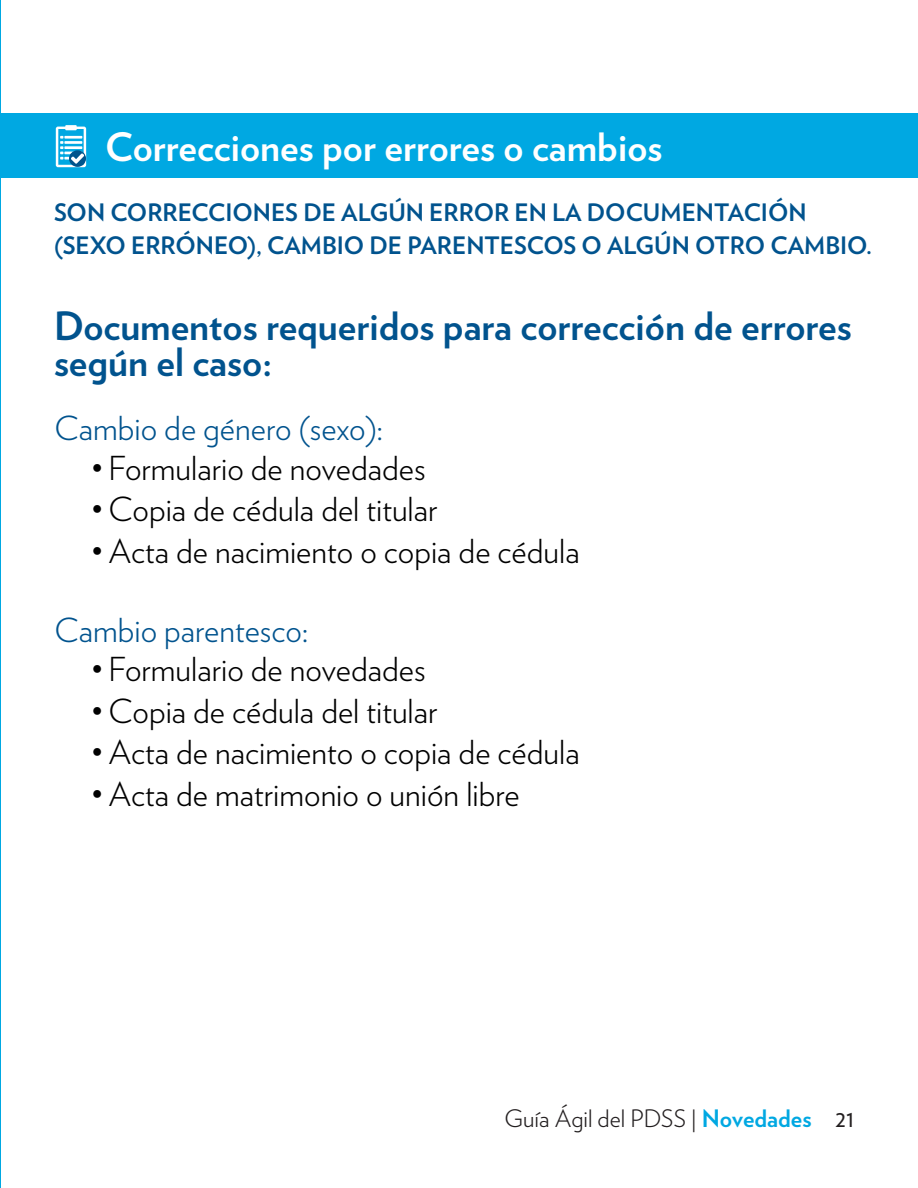
<style>
.page{position:relative;width:918px;height:1188px;background:#fff}
.page>*{position:absolute;margin:0;border:0;box-sizing:border-box;transform-origin:0 0}
.Verlag_Titulo{font:700 39px/36px "Verlag";color:#01538e}
.Verlag_Titulo-2{font:700 39px "Verlag";color:#fff}
.t1{font:300 33px "Verlag";color:#000}
.Verlag_Contenido{font:300 33px "Verlag";color:#01538e}
.Verlag_Light_Conteni{font:700 24px/33px "Verlag";color:#01538e}
.t2{font:300 24px "Verlag";color:#231f20}
.s1{font-weight:700;color:#00a8e2}
.s2{font-weight:400}
</style>
<div class="page">
<hr style="left:0;top:0;width:1px;height:1188px;background:#00a8e2">
<div style="left:0;top:114px;width:918px;height:64px;background:#00a8e2"></div>
<svg style="left:56px;top:125px;width:30px;height:42px"></svg>
<p class="Verlag_Titulo-2" style="left:105px;top:116px;width:559px">Correcciones por errores o cambios</p>
<p class="Verlag_Light_Conteni" style="left:54px;top:195px;width:819px">SON CORRECCIONES DE ALGÚN ERROR EN LA DOCUMENTACIÓN (SEXO ERRÓNEO), CAMBIO DE PARENTESCOS O ALGÚN OTRO CAMBIO.</p>
<p class="Verlag_Titulo" style="left:54px;top:306px;width:799px">Documentos requeridos para corrección de errores según el caso:</p>
<p class="Verlag_Contenido" style="left:54px;top:404px;width:330px">Cambio de género (sexo):</p>
<p class="t1" style="left:91px;top:444px;width:336px">• Formulario de novedades</p>
<p class="t1" style="left:91px;top:485px;width:348px">• Copia de cédula del titular</p>
<p class="t1" style="left:91px;top:527px;width:490px">• Acta de nacimiento o copia de cédula</p>
<p class="Verlag_Contenido" style="left:54px;top:606px;width:255px">Cambio parentesco:</p>
<p class="t1" style="left:91px;top:645px;width:336px">• Formulario de novedades</p>
<p class="t1" style="left:91px;top:687px;width:348px">• Copia de cédula del titular</p>
<p class="t1" style="left:91px;top:728px;width:490px">• Acta de nacimiento o copia de cédula</p>
<p class="t1" style="left:91px;top:770px;width:430px">• Acta de matrimonio o unión libre</p>
<p class="t2" style="left:505px;top:1101px;width:351px">Guía Ágil del PDSS | <span class="s1">Novedades</span> <span class="s2">21</span></p>
</div>
